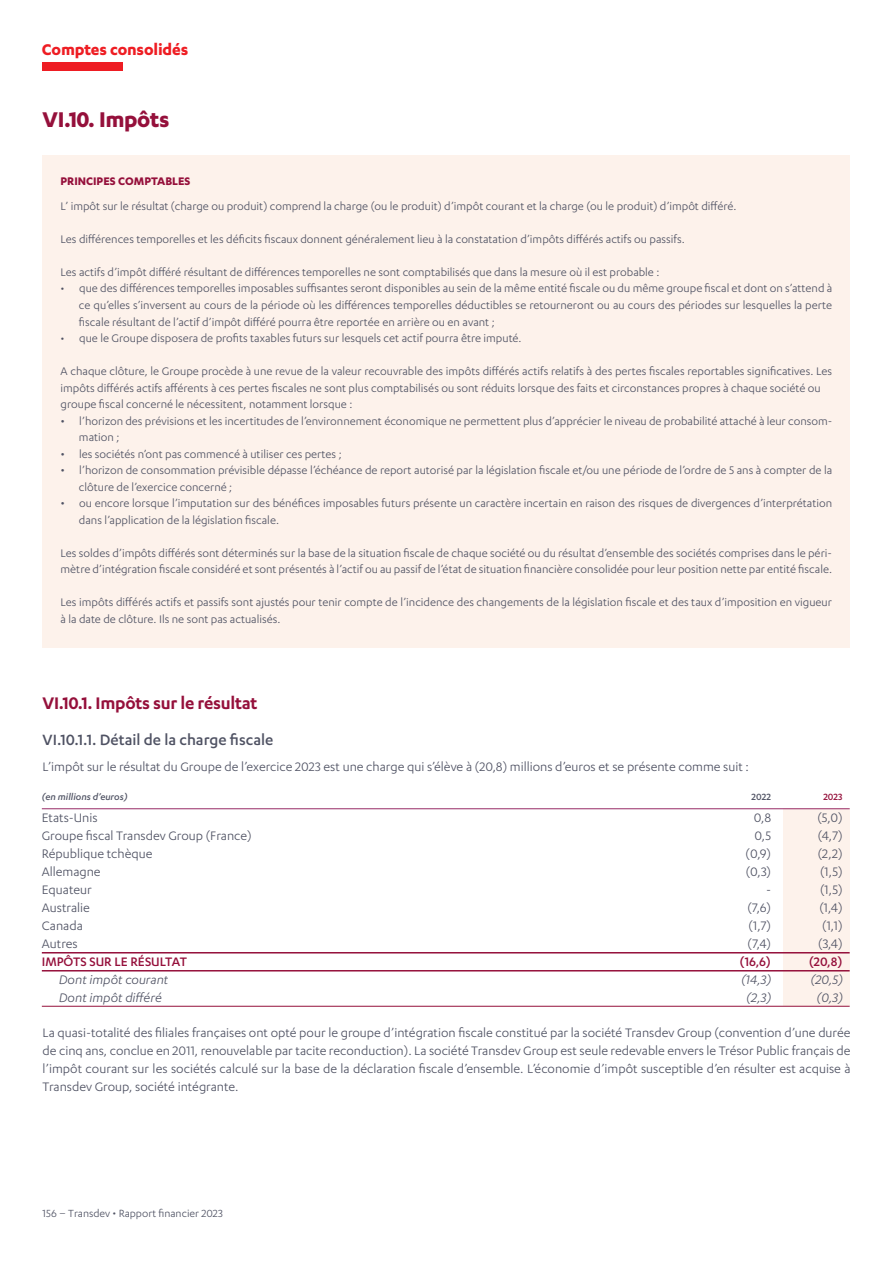
<style>
.page{position:relative;width:893px;height:1263px;background:#fff}
.page>*{position:absolute;margin:0;border:0;box-sizing:border-box;transform-origin:0 0}
.t1{font:700 24.75px "Karbon";letter-spacing:-.015em;color:#95103b}
.t2{font:600 19.5px "Karbon";letter-spacing:-.015em;color:#95103b}
.t3{font:700 18px "Karbon";letter-spacing:-.01em;color:#ee1d23}
.t4{font:500 17.25px "Karbon";color:#4f5263}
.t5{font:14.25px/18px "Karbon";color:#4f5263;text-align:justify}
.t6{font:italic 14.25px "Karbon";color:#4f5263}
.t7{font:500 14.25px "Karbon";color:#95103b}
.t8{font:12.75px/16.5px "Karbon";color:#4f5263}
.t9{font:700 12.75px "Karbon";color:#95103b}
.t10{font:12px "Karbon";color:#4f5263}
.t11{font:italic 500 10.5px "Karbon";color:#4f5263}
.t12{font:500 10.5px "Karbon";color:#4f5263}
.t13{font:500 10.5px "Karbon";color:#95103b}
.s1{font-size:14.25px}
</style>
<div class="page">
<div style="left:42px;top:62px;width:81px;height:9px;background:#ee1d23"></div>
<div style="left:784px;top:809px;width:66px;height:197px;background:#fdf2eb"></div>
<hr style="left:42px;top:808px;width:808px;height:1px;background:#972a66">
<hr style="left:42px;top:952px;width:808px;height:1px;background:#95103b">
<hr style="left:42px;top:970px;width:808px;height:1px;background:#95103b">
<hr style="left:42px;top:1006px;width:808px;height:1px;background:#95103b">
<div style="left:43px;top:155px;width:807px;height:493px;background:#fdf2eb"></div>
<h3 class="t3" style="left:42px;top:38px;width:148px">Comptes consolidés</h3>
<h1 class="t1" style="left:43px;top:104px;width:128px">VI.10. Impôts</h1>
<p class="t9" style="left:61px;top:173px;width:131px">PRINCIPES COMPTABLES</p>
<p class="t8" style="left:61px;top:199px;width:677px">L’ impôt sur le résultat (charge ou produit) comprend la charge (ou le produit) d’impôt courant et la charge (ou le produit) d’impôt différé.</p>
<p class="t8" style="left:61px;top:232px;width:626px">Les différences temporelles et les déficits fiscaux donnent généralement lieu à la constatation d’impôts différés actifs ou passifs.</p>
<p class="t8" style="left:61px;top:265px;width:600px">Les actifs d’impôt différé résultant de différences temporelles ne sont comptabilisés que dans la mesure où il est probable :</p>
<p class="t8" style="left:79px;top:281px;width:755px;text-align:justify;text-indent:-18px">• que des différences temporelles imposables suffisantes seront disponibles au sein de la même entité fiscale ou du même groupe fiscal et dont on s’attend à ce qu’elles s’inversent au cours de la période où les différences temporelles déductibles se retourneront ou au cours des périodes sur lesquelles la perte fiscale résultant de l’actif d’impôt différé pourra être reportée en arrière ou en avant ;</p>
<p class="t8" style="left:61px;top:331px;width:463px">• que le Groupe disposera de profits taxables futurs sur lesquels cet actif pourra être imputé.</p>
<p class="t8" style="left:61px;top:364px;width:773px">A chaque clôture, le Groupe procède à une revue de la valeur recouvrable des impôts différés actifs relatifs à des pertes fiscales reportables significatives. Les impôts différés actifs afférents à ces pertes fiscales ne sont plus comptabilisés ou sont réduits lorsque des faits et circonstances propres à chaque société ou groupe fiscal concerné le nécessitent, notamment lorsque :</p>
<p class="t8" style="left:79px;top:413px;width:755px;text-indent:-18px"><span class="s1">•</span> l’horizon des prévisions et les incertitudes de l’environnement économique ne permettent plus d’apprécier le niveau de probabilité attaché à leur consom&shy;mation ;</p>
<p class="t8" style="left:61px;top:446px;width:283px"><span class="s1">•</span> les sociétés n’ont pas commencé à utiliser ces pertes ;</p>
<p class="t8" style="left:79px;top:463px;width:755px;text-indent:-18px"><span class="s1">•</span> l’horizon de consommation prévisible dépasse l’échéance de report autorisé par la législation fiscale et/ou une période de l’ordre de 5 ans à compter de la clôture de l’exercice concerné ;</p>
<p class="t8" style="left:79px;top:496px;width:755px;text-indent:-18px"><span class="s1">•</span> ou encore lorsque l’imputation sur des bénéfices imposables futurs présente un caractère incertain en raison des risques de divergences d’interprétation dans l’application de la législation fiscale.</p>
<p class="t8" style="left:61px;top:545px;width:773px">Les soldes d’impôts différés sont déterminés sur la base de la situation fiscale de chaque société ou du résultat d’ensemble des sociétés comprises dans le péri&shy;mètre d’intégration fiscale considéré et sont présentés à l’actif ou au passif de l’état de situation financière consolidée pour leur position nette par entité fiscale.</p>
<p class="t8" style="left:61px;top:595px;width:773px">Les impôts différés actifs et passifs sont ajustés pour tenir compte de l’incidence des changements de la législation fiscale et des taux d’imposition en vigueur à la date de clôture. Ils ne sont pas actualisés.</p>
<h2 class="t2" style="left:43px;top:696px;width:216px">VI.10.1. Impôts sur le résultat</h2>
<h3 class="t4" style="left:43px;top:734px;width:232px">VI.10.1.1. Détail de la charge fiscale</h3>
<p class="t5" style="left:43px;top:758px;width:708px">L’impôt sur le résultat du Groupe de l’exercice 2023 est une charge qui s’élève à (20,8) millions d’euros et se présente comme suit :</p>
<p class="t11" style="left:42px;top:790px;width:87px">(en millions d’euros)</p>
<p class="t12" style="left:752px;top:793px;width:21px">2022</p>
<p class="t13" style="left:823px;top:793px;width:21px">2023</p>
<p class="t5" style="left:42px;top:809px;width:57px">Etats-Unis</p>
<p class="t5" style="left:754px;top:809px;width:19px">0,8</p>
<p class="t5" style="left:817px;top:809px;width:27px">(5,0)</p>
<p class="t5" style="left:42px;top:827px;width:211px">Groupe fiscal Transdev Group (France)</p>
<p class="t5" style="left:755px;top:827px;width:18px">0,5</p>
<p class="t5" style="left:818px;top:827px;width:26px">(4,7)</p>
<p class="t5" style="left:42px;top:845px;width:112px">République tchèque</p>
<p class="t5" style="left:746px;top:845px;width:27px">(0,9)</p>
<p class="t5" style="left:818px;top:845px;width:26px">(2,2)</p>
<p class="t5" style="left:42px;top:863px;width:60px">Allemagne</p>
<p class="t5" style="left:746px;top:863px;width:27px">(0,3)</p>
<p class="t5" style="left:820px;top:863px;width:24px">(1,5)</p>
<p class="t5" style="left:42px;top:881px;width:51px">Equateur</p>
<p class="t5" style="left:766px;top:881px;width:7px">-</p>
<p class="t5" style="left:820px;top:881px;width:24px">(1,5)</p>
<p class="t5" style="left:42px;top:899px;width:50px">Australie</p>
<p class="t5" style="left:747px;top:899px;width:25px">(7,6)</p>
<p class="t5" style="left:819px;top:899px;width:25px">(1,4)</p>
<p class="t5" style="left:42px;top:917px;width:42px">Canada</p>
<p class="t5" style="left:749px;top:917px;width:24px">(1,7)</p>
<p class="t5" style="left:822px;top:917px;width:22px">(1,1)</p>
<p class="t5" style="left:42px;top:935px;width:37px">Autres</p>
<p class="t5" style="left:747px;top:935px;width:25px">(7,4)</p>
<p class="t5" style="left:818px;top:935px;width:26px">(3,4)</p>
<p class="t7" style="left:42px;top:956px;width:147px">IMPÔTS SUR LE RÉSULTAT</p>
<p class="t7" style="left:739px;top:956px;width:33px">(16,6)</p>
<p class="t7" style="left:809px;top:956px;width:36px">(20,8)</p>
<p class="t6" style="left:59px;top:974px;width:111px">Dont impôt courant</p>
<p class="t6" style="left:741px;top:974px;width:31px">(14,3)</p>
<p class="t6" style="left:811px;top:974px;width:33px">(20,5)</p>
<p class="t6" style="left:59px;top:992px;width:104px">Dont impôt différé</p>
<p class="t6" style="left:746px;top:992px;width:26px">(2,3)</p>
<p class="t6" style="left:817px;top:992px;width:27px">(0,3)</p>
<p class="t5" style="left:43px;top:1024px;width:809px">La quasi-totalité des filiales françaises ont opté pour le groupe d’intégration fiscale constitué par la société Transdev Group (convention d’une durée de cinq ans, conclue en 2011, renouvelable par tacite reconduction). La société Transdev Group est seule redevable envers le Trésor Public français de l’impôt courant sur les sociétés calculé sur la base de la déclaration fiscale d’ensemble. L’économie d’impôt susceptible d’en résulter est acquise à Transdev Group, société intégrante.</p>
<p class="t10" style="left:43px;top:1208px;width:182px">156 – Transdev • Rapport financier 2023</p>
</div>
